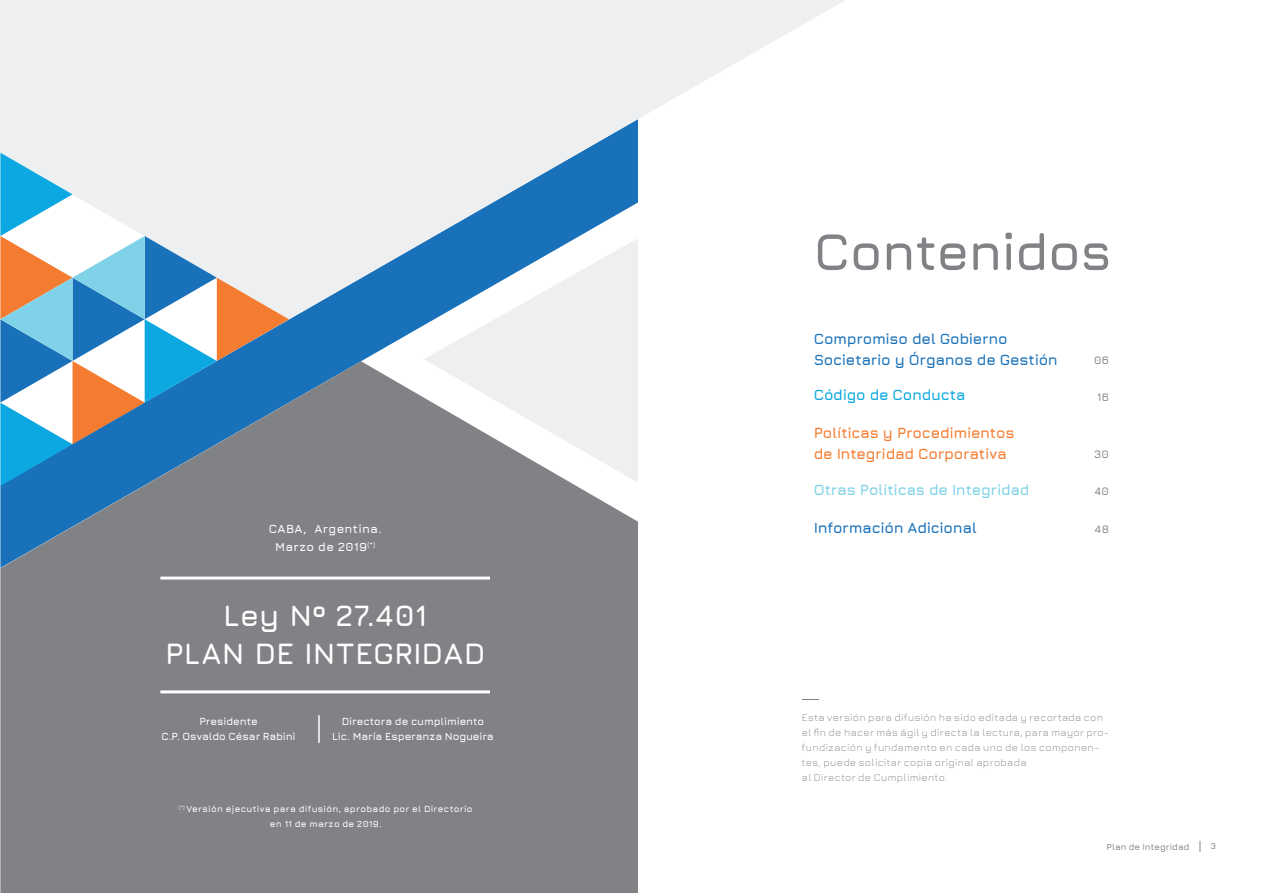
<style>
.page{position:relative;width:1276px;height:893px;background:#fff}
.page>*{position:absolute;margin:0;border:0;box-sizing:border-box;transform-origin:0 0}
.t1{font:700 52.5px "Jura";letter-spacing:-.02em;color:#808285}
.t2{font:700 30px/37.5px "Jura";letter-spacing:.015em;color:#fff;text-align:center}
.t3{font:700 15px/21px "Jura";letter-spacing:-.02em;color:#1971ba}
.t4{font:700 15px/21px "Jura";letter-spacing:-.015em;color:#f47c30}
.t5{font:700 15px "Jura";letter-spacing:-.015em;color:#7fd2e7}
.t6{font:700 15px "Jura";letter-spacing:-.02em;color:#0ba8e1}
.t7{font:700 12px/18.8px "Jura";letter-spacing:.035em;color:#fff;text-align:center}
.t8{font:600 11.25px "Jura";letter-spacing:.025em;color:#808285}
.t9{font:300 10.5px/15px "Jura";letter-spacing:.04em;color:#808285}
.t10{font:700 10.5px/15px "Jura";letter-spacing:-.005em;color:#fff;text-align:center}
.t11{font:700 9px/15px "Jura";letter-spacing:.03em;color:#fff;text-align:center}
.t12{font:600 9px "Jura";letter-spacing:.01em;color:#808285}
</style>
<div class="page">
<div style="left:0;top:483px;width:638px;height:410px;background:#808285"></div>
<svg style="left:0;top:0;width:845px;height:483px;fill:#edeff0"></svg>
<svg style="left:0;top:153px;width:289px;height:333px"></svg>
<div style="left:770px;top:61px;width:437px;height:28px;background:#fff"></div>
<svg style="left:802px;top:699px;width:17px;height:1px"></svg>
<hr style="left:160px;top:690px;width:330px;height:3px;background:#fff">
<hr style="left:160px;top:577px;width:330px;height:3px;background:#fff">
<hr style="left:318px;top:715px;width:2px;height:28px;background:#fff">
<p class="t7" style="left:269px;top:518px;width:114px">CABA, Argentina.<br>Marzo de 2019<sup>(*)</sup></p>
<h2 class="t2" style="left:165px;top:595px;width:322px">Ley Nº 27.401<br>PLAN DE INTEGRIDAD</h2>
<p class="t10" style="left:162px;top:713px;width:135px">Presidente<br>C.P. Osvaldo César Rabini</p>
<p class="t10" style="left:332px;top:713px;width:163px">Directora de cumplimiento<br>Lic. María Esperanza Nogueira</p>
<p class="t11" style="left:179px;top:801px;width:295px"><sup>(*)</sup> Versión ejecutiva para difusión, aprobado por el Directorio en 11 de marzo de 2019.</p>
<h1 class="t1" style="left:813px;top:214px;width:300px">Contenidos</h1>
<h3 class="t3" style="left:813px;top:327px;width:246px">Compromiso del Gobierno<br>Societario y Órganos de Gestión</h3>
<h3 class="t6" style="left:813px;top:384px;width:153px">Código de Conducta</h3>
<h3 class="t4" style="left:813px;top:421px;width:202px">Políticas y Procedimientos de Integridad Corporativa</h3>
<h3 class="t5" style="left:813px;top:479px;width:217px">Otras Políticas de Integridad</h3>
<h3 class="t3" style="left:813px;top:516px;width:165px">Información Adicional</h3>
<p class="t8" style="left:1094px;top:352px;width:16px">06</p>
<p class="t8" style="left:1097px;top:389px;width:13px">16</p>
<p class="t8" style="left:1094px;top:446px;width:16px">30</p>
<p class="t8" style="left:1094px;top:483px;width:16px">40</p>
<p class="t8" style="left:1094px;top:521px;width:16px">48</p>
<p class="t9" style="left:802px;top:709px;width:309px">Esta versión para difusión ha sido editada y recortada con el fin de hacer más ágil y directa la lectura, para mayor pro&shy;fundización y fundamento en cada uno de los componen&shy;tes, puede solicitar copia original aprobada<br>al Director de Cumplimiento.</p>
<p class="t12" style="left:1106px;top:840px;width:84px">Plan de Integridad</p>
<p class="t12" style="left:1210px;top:839px;width:7px">3</p>
</div>
